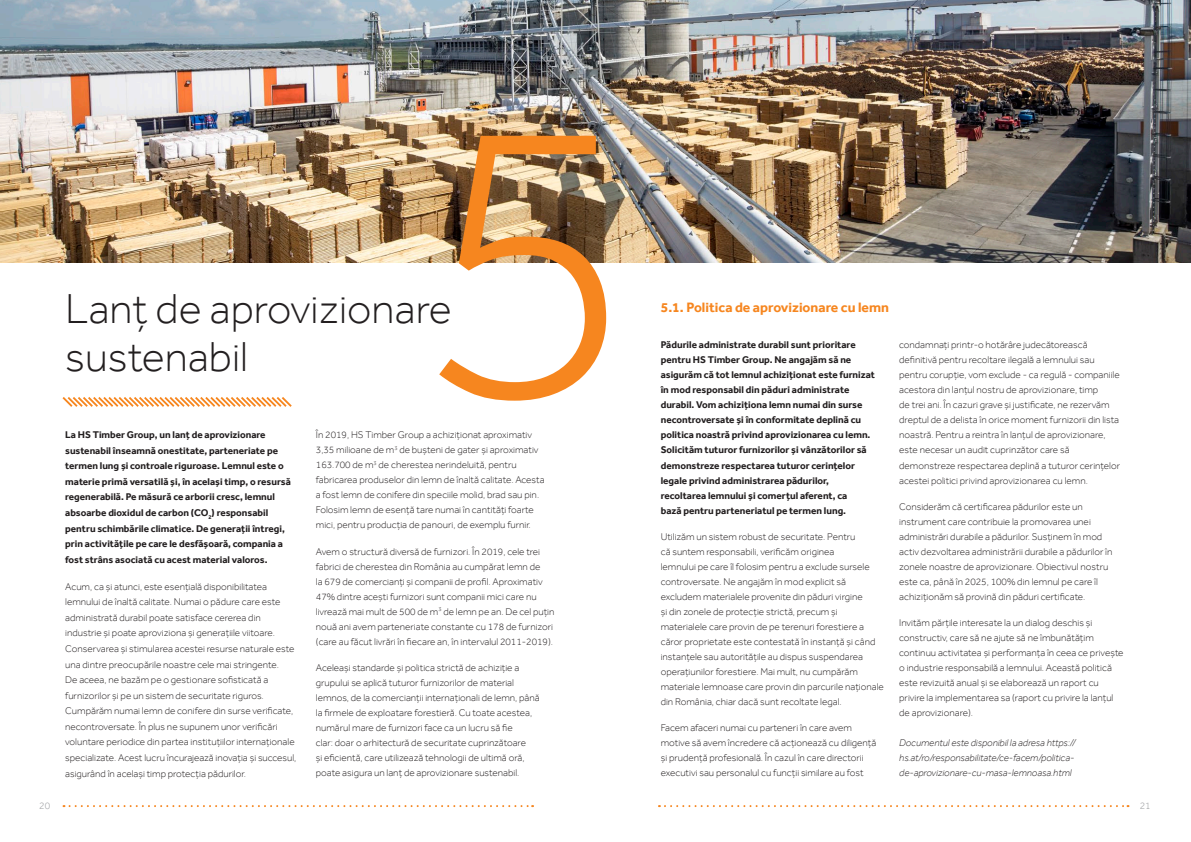
<style>
.page{position:relative;width:1191px;height:842px;background:#fff}
.page>*{position:absolute;margin:0;border:0;box-sizing:border-box;transform-origin:0 0}
.Numar_capitol{font:300 410px "Effra";color:#f6861f}
.Titlu{font:300 43px/48px "Effra";color:#231f20}
.Subtitlu{font:700 14px "Effra";color:#f6861f}
.t1{font:300 10px/15px "Effra";color:#231f20}
.t2{font:700 10px/15px "Effra";color:#231f20}
.t3{font:italic 300 10px/15px "Effra";color:#231f20}
.t4{font:300 10px "Effra";color:#97999c}
</style>
<div class="page">
<svg style="left:63px;top:805px;width:470px;height:2px"></svg>
<svg style="left:659px;top:805px;width:469px;height:2px"></svg>
<img style="left:0;top:0;width:1191px;height:262px">
<svg style="left:62px;top:397px;width:230px;height:10px"></svg>
<p class="Numar_capitol" style="left:415px;top:13px;width:225px">5</p>
<p class="Titlu" style="left:65px;top:284px;width:388px">Lanț de aprovizionare sustenabil</p>
<p class="t2" style="left:65px;top:427px;width:227px;line-height:15.6px">La HS Timber Group, un lanț de aprovizionare sustenabil înseamnă onestitate, parteneriate pe termen lung și controale riguroase. Lemnul este o materie primă versatilă și, în același timp, o resursă regenerabilă. Pe măsură ce arborii cresc, lemnul absoarbe dioxidul de carbon (CO<sub>2</sub>) responsabil pentru schimbările climatice. De generații întregi, prin activitățile pe care le desfășoară, compania a fost strâns asociată cu acest material valoros.</p>
<p class="t1" style="left:65px;top:578px;width:233px;line-height:15.6px">Acum, ca și atunci, este esențială disponibilitatea lemnului de înaltă calitate. Numai o pădure care este administrată durabil poate satisface cererea din industrie și poate aproviziona și generațiile viitoare.<br>Conservarea și stimularea acestei resurse naturale este una dintre preocupările noastre cele mai stringente.<br>De aceea, ne bazăm pe o gestionare sofisticată a furnizorilor și pe un sistem de securitate riguros.<br>Cumpărăm numai lemn de conifere din surse verificate, necontroversate. În plus ne supunem unor verificări voluntare periodice din partea instituțiilor internaționale specializate. Acest lucru încurajează inovația și succesul, asigurând în același timp protecția pădurilor.</p>
<p class="t1" style="left:316px;top:427px;width:230px">În 2019, HS Timber Group a achiziționat aproximativ 3,35 milioane de m<sup>3</sup> de bușteni de gater și aproximativ 163.700 de m<sup>3</sup> de cherestea nerindeluită, pentru fabricarea produselor din lemn de înaltă calitate. Acesta a fost lemn de conifere din speciile molid, brad sau pin.<br>Folosim lemn de esență tare numai în cantități foarte mici, pentru producția de panouri, de exemplu furnir.</p>
<p class="t1" style="left:316px;top:544px;width:240px">Avem o structură diversă de furnizori. În 2019, cele trei fabrici de cherestea din România au cumpărat lemn de<br>la 679 de comercianți și companii de profil. Aproximativ 47% dintre acești furnizori sunt companii mici care nu livrează mai mult de 500 de m<sup>3</sup> de lemn pe an. De cel puțin nouă ani avem parteneriate constante cu 178 de furnizori (care au făcut livrări în fiecare an, în intervalul 2011-2019).</p>
<p class="t1" style="left:316px;top:660px;width:225px">Aceleași standarde și politica strictă de achiziție a grupului se aplică tuturor furnizorilor de material lemnos, de la comercianții internaționali de lemn, până la firmele de exploatare forestieră. Cu toate acestea, numărul mare de furnizori face ca un lucru să fie<br>clar: doar o arhitectură de securitate cuprinzătoare<br>și eficientă, care utilizează tehnologii de ultimă oră, poate asigura un lanț de aprovizionare sustenabil.</p>
<p class="Subtitlu" style="left:660px;top:299px;width:230px">5.1. Politica de aprovizionare cu lemn</p>
<p class="t2" style="left:660px;top:337px;width:216px">Pădurile administrate durabil sunt prioritare pentru HS Timber Group. Ne angajăm să ne asigurăm că tot lemnul achiziționat este furnizat în mod responsabil din păduri administrate durabil. Vom achiziționa lemn numai din surse necontroversate și în conformitate deplină cu politica noastră privind aprovizionarea cu lemn.<br>Solicităm tuturor furnizorilor și vânzătorilor să demonstreze respectarea tuturor cerințelor legale privind administrarea pădurilor, recoltarea lemnului și comerțul aferent, ca<br>bază pentru parteneriatul pe termen lung.</p>
<p class="t1" style="left:660px;top:529px;width:225px">Utilizăm un sistem robust de securitate. Pentru<br>că suntem responsabili, verificăm originea<br>lemnului pe care îl folosim pentru a exclude sursele controversate. Ne angajăm în mod explicit să excludem materialele provenite din păduri virgine<br>și din zonele de protecție strictă, precum și materialele care provin de pe terenuri forestiere a căror proprietate este contestată în instanță și când instanțele sau autoritățile au dispus suspendarea operațiunilor forestiere. Mai mult, nu cumpărăm materiale lemnoase care provin din parcurile naționale din România, chiar dacă sunt recoltate legal.</p>
<p class="t1" style="left:660px;top:720px;width:217px">Facem afaceri numai cu parteneri în care avem motive să avem încredere că acționează cu diligență și prudență profesională. În cazul în care directorii executivi sau personalul cu funcții similare au fost</p>
<p class="t1" style="left:899px;top:337px;width:222px">condamnați printr-o hotărâre judecătorească definitivă pentru recoltare ilegală a lemnului sau pentru corupție, vom exclude - ca regulă - companiile acestora din lanțul nostru de aprovizionare, timp<br>de trei ani. În cazuri grave și justificate, ne rezervăm dreptul de a delista în orice moment furnizorii din lista noastră. Pentru a reintra în lanțul de aprovizionare, este necesar un audit cuprinzător care să demonstreze respectarea deplină a tuturor cerințelor acestei politici privind aprovizionarea cu lemn.</p>
<p class="t1" style="left:899px;top:499px;width:215px">Considerăm că certificarea pădurilor este un instrument care contribuie la promovarea unei administrări durabile a pădurilor. Susținem în mod activ dezvoltarea administrării durabile a pădurilor în zonele noastre de aprovizionare. Obiectivul nostru este ca, până în 2025, 100% din lemnul pe care îl achiziționăm să provină din păduri certificate.</p>
<p class="t1" style="left:899px;top:615px;width:226px">Invităm părțile interesate la un dialog deschis și constructiv, care să ne ajute să ne îmbunătățim continuu activitatea și performanța în ceea ce privește o industrie responsabilă a lemnului. Această politică este revizuită anual și se elaborează un raport cu privire la implementarea sa (raport cu privire la lanțul de aprovizionare).</p>
<p class="t3" style="left:899px;top:735px;width:178px">Documentul este disponibil la adresa https:// hs.at/ro/responsabilitate/ce-facem/politica&shy;de-aprovizionare-cu-masa-lemnoasa.html</p>
<p class="t4" style="left:39px;top:800px;width:12px">20</p>
<p class="t4" style="left:1139px;top:800px;width:12px">21</p>
</div>
